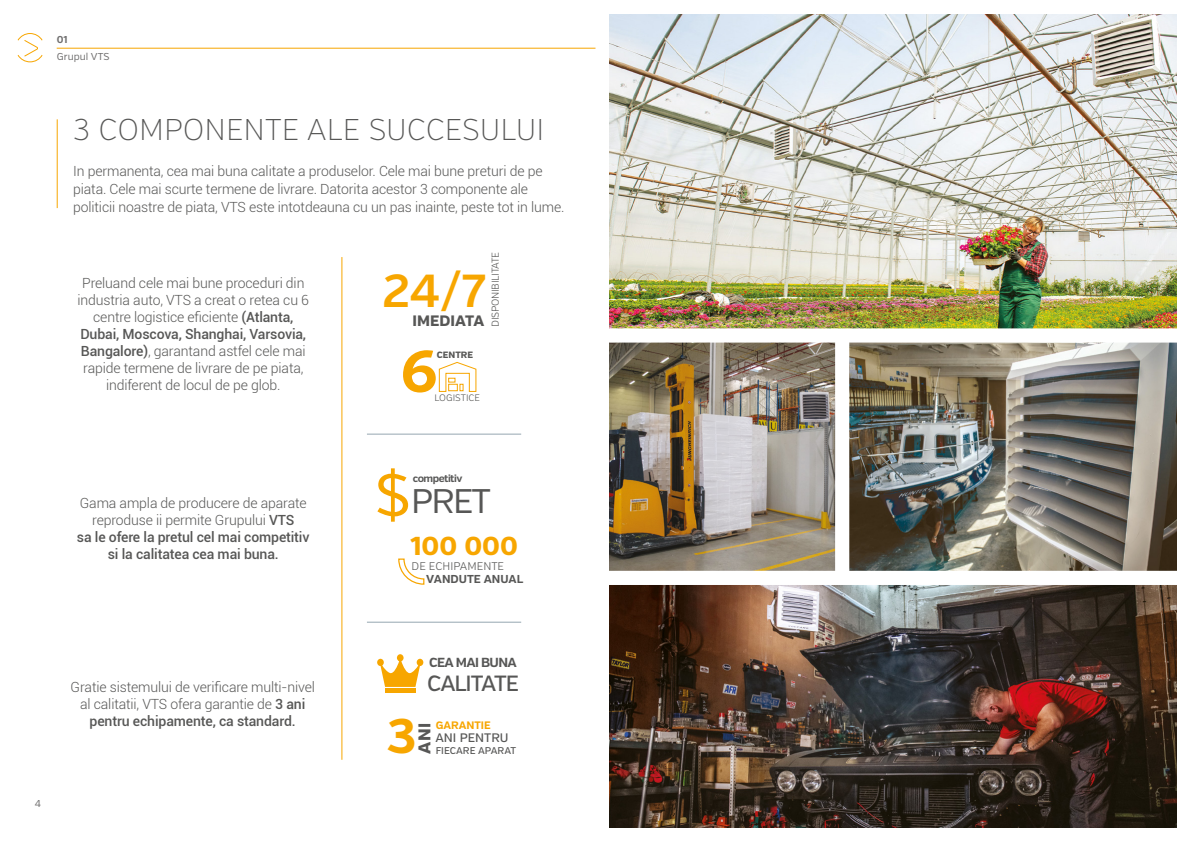
<style>
.page{position:relative;width:1191px;height:842px;background:#fff}
.page>*{position:absolute;margin:0;border:0;box-sizing:border-box;transform-origin:0 0}
.t1{font:700 58.6px "Verb";color:#f7a600}
.t2{font:700 48.5px "Verb";color:#f7a600}
.t3{font:600 46.2px "Verb";color:#f7a600}
.t4{font:34.2px "Verb";color:#575756}
.t5{font:200 30px "Verb";color:#575756}
.t6{font:800 25.9px "Verb";color:#f7a600}
.t7{font:500 22px "Verb";letter-spacing:-.05em;color:#575756}
.t8{font:800 17px "Verb";color:#575756}
.t9{font:800 15.1px "Verb";color:#575756}
.t10{font:300 14px/17px "Roboto";letter-spacing:-.01em;color:#575756;text-align:center}
.t11{font:500 14px/17px "Roboto";letter-spacing:-.01em;color:#575756;text-align:center}
.t12{font:700 13.2px "Verb";letter-spacing:-.05em;color:#575756}
.t13{font:500 12.3px "Verb";color:#575756}
.t14{font:700 11.5px "Verb";color:#575756}
.t15{font:300 11.1px "Verb";color:#575756}
.t16{font:700 10.8px "Verb";color:#f7a600}
.t17{font:700 10.3px "Verb";letter-spacing:-.05em;color:#575756}
.t18{font:300 10px "Verb";letter-spacing:-.03em;color:#575756}
.t19{font:10px "Verb";color:#706f6f}
.t20{font:700 10px "Verb";color:#706f6f}
.t21{font:500 9.8px "Verb";color:#575756}
.t22{font:300 9.4px "Verb";color:#575756}
.t23{font:800 9.2px "Verb";color:#575756}
.s1{font-weight:500}
.s2{font-weight:300}
.s3{font-size:59.2px;color:#f7a600}
</style>
<div class="page">
<svg style="left:17px;top:33px;width:26px;height:30px"></svg>
<hr style="left:57px;top:48px;width:538px;height:1px;background:#f7a600">
<hr style="left:57px;top:119px;width:1px;height:89px;background:#f7a600">
<hr style="left:341px;top:257px;width:1px;height:503px;background:#f7a600">
<hr style="left:367px;top:622px;width:154px;height:1px;background:#95a6b0">
<hr style="left:367px;top:434px;width:154px;height:1px;background:#95a6b0">
<svg style="left:438px;top:362px;width:38px;height:30px"></svg>
<svg style="left:398px;top:558px;width:27px;height:27px"></svg>
<svg style="left:377px;top:654px;width:46px;height:33px"></svg>
<hr style="left:385px;top:688px;width:30px;height:4px;background:#f7a600">
<img style="left:609px;top:14px;width:567px;height:314px">
<img style="left:609px;top:585px;width:567px;height:243px">
<img style="left:609px;top:343px;width:226px;height:228px">
<img style="left:849px;top:343px;width:327px;height:228px">
<p class="t20" style="left:57px;top:34px;width:12px">01</p>
<p class="t19" style="left:57px;top:51px;width:54px">Grupul VTS</p>
<h3 class="t5" style="left:73px;top:112px;width:472px">3 COMPONENTE ALE SUCCESULUI</h3>
<p class="t10" style="left:73px;top:162px;width:493px;line-height:18px;text-align:left">In permanenta, cea mai buna calitate a produselor. Cele mai bune preturi de pe piata. Cele mai scurte termene de livrare. Datorita acestor 3 componente ale politicii noastre de piata, VTS este intotdeauna cu un pas inainte, peste tot in lume.</p>
<p class="t10" style="left:78px;top:274px;width:233px">Preluand cele mai bune proceduri din industria auto, VTS a creat o retea cu 6 centre logistice eficiente <span class="s1">(Atlanta, Dubai, Moscova, Shanghai, Varsovia, Bangalore)</span>, garantand astfel cele mai rapide termene de livrare de pe piata, indiferent de locul de pe glob.</p>
<p class="t11" style="left:77px;top:494px;width:234px"><span class="s2">Gama ampla de producere de aparate reproduse ii permite Grupului</span> VTS<br>sa le ofere la pretul cel mai competitiv si la calitatea cea mai buna.</p>
<p class="t18" style="left:489px;top:327px;width:77px;rotate:-90deg">DISPONIBILITATE</p>
<h3 class="t3" style="left:382px;top:263px;width:105px">24/7</h3>
<p class="t9" style="left:413px;top:311px;width:73px">IMEDIATA</p>
<h1 class="t1" style="left:400px;top:336px;width:39px">6</h1>
<p class="t22" style="left:434px;top:392px;width:47px">LOGISTICE</p>
<p class="t23" style="left:437px;top:349px;width:38px">CENTRE</p>
<h3 class="t4" style="left:375px;top:480px;width:118px"><span class="s3">$</span>PRET</h3>
<p class="t17" style="left:413px;top:472px;width:51px">competitiv</p>
<h3 class="t6" style="left:410px;top:530px;width:109px">100 000</h3>
<p class="t15" style="left:411px;top:559px;width:94px">DE ECHIPAMENTE</p>
<p class="t14" style="left:426px;top:572px;width:98px">VANDUTE ANUAL</p>
<p class="t19" style="left:35px;top:797px;width:8px">4</p>
<p class="t10" style="left:71px;top:678px;width:246px">Gratie sistemului de verificare multi-nivel al calitatii, VTS ofera garantie de <span class="s1">3 ani pentru echipamente, ca standard.</span></p>
<p class="t12" style="left:429px;top:654px;width:89px">CEA MAI BUNA</p>
<h3 class="t7" style="left:427px;top:670px;width:93px">CALITATE</h3>
<h2 class="t2" style="left:387px;top:707px;width:31px">3</h2>
<p class="t16" style="left:436px;top:718px;width:56px">GARANTIE</p>
<p class="t8" style="left:414px;top:754px;width:33px;rotate:-90deg">ANI</p>
<p class="t13" style="left:435px;top:730px;width:75px">ANI PENTRU</p>
<p class="t21" style="left:436px;top:745px;width:82px">FIECARE APARAT</p>
</div>
